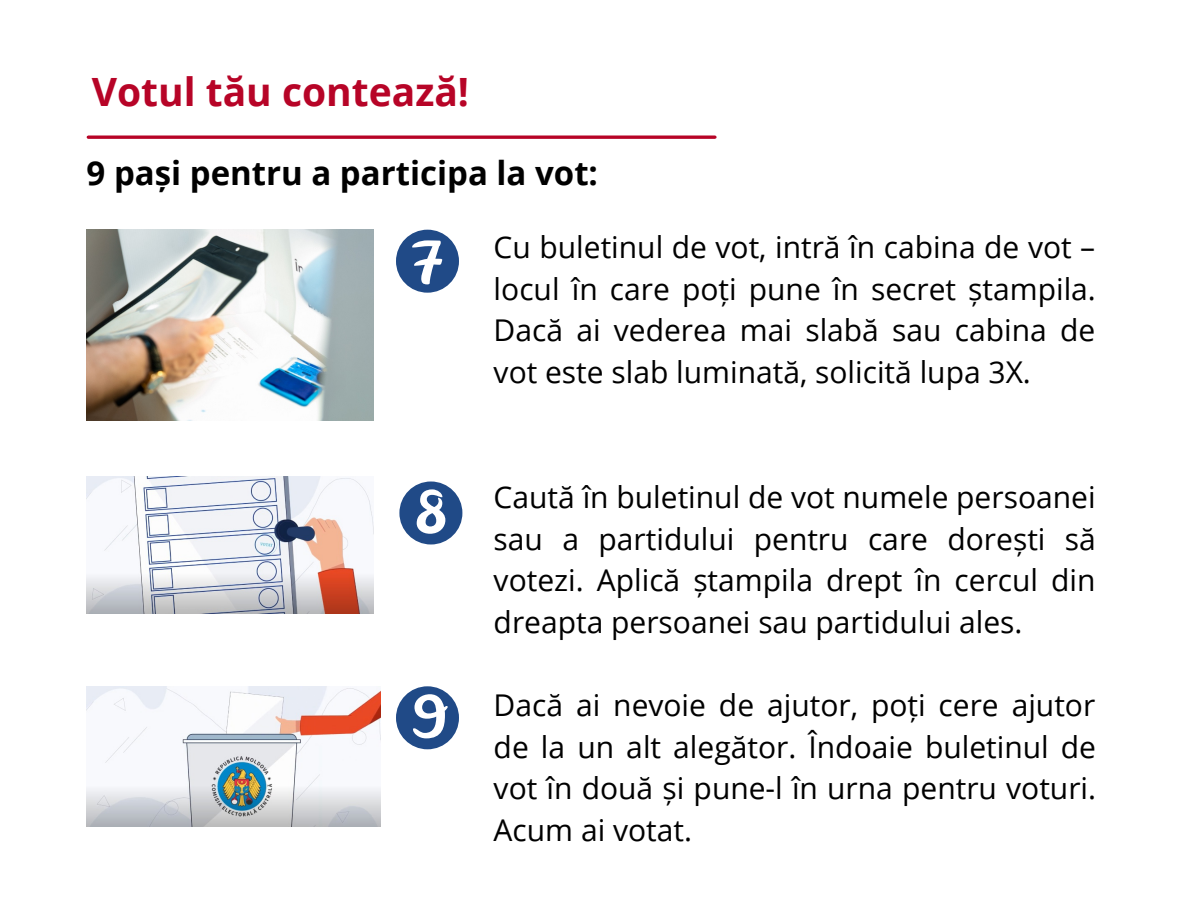
<style>
.page{position:relative;width:1188px;height:918px;background:#fff}
.page>*{position:absolute;margin:0;border:0;box-sizing:border-box;transform-origin:0 0}
.t1{font:700 39px "Open Sans";color:#b70427}
.t2{font:700 33px "Open Sans";color:#000}
.t3{font:30px/41.7px "Open Sans";color:#000;text-align:justify}
</style>
<div class="page">
<svg style="left:88px;top:135px;width:627px;height:4px;background:#c22a48"></svg>
<img style="left:87px;top:476px;width:286px;height:137px">
<img style="left:87px;top:686px;width:293px;height:141px">
<svg style="left:396px;top:230px;width:63px;height:63px"></svg>
<svg style="left:399px;top:482px;width:63px;height:63px"></svg>
<svg style="left:396px;top:686px;width:63px;height:63px"></svg>
<img style="left:87px;top:230px;width:286px;height:191px">
<p class="t1" style="left:92px;top:64px;width:379px">Votul tău contează!</p>
<p class="t2" style="left:87px;top:150px;width:513px">9 pași pentru a participa la vot:</p>
<p class="t3" style="left:494px;top:226px;width:604px">Cu buletinul de vot, intră în cabina de vot – locul în care poți pune în secret ștampila.<br>Dacă ai vederea mai slabă sau cabina de vot este slab luminată, solicită lupa 3X.</p>
<p class="t3" style="left:494px;top:475px;width:604px">Caută în buletinul de vot numele persoanei sau a partidului pentru care dorești să votezi. Aplică ștampila drept în cercul din dreapta persoanei sau partidului ales.</p>
<p class="t3" style="left:494px;top:684px;width:604px">Dacă ai nevoie de ajutor, poți cere ajutor de la un alt alegător. Îndoaie buletinul de vot în două și pune-l în urna pentru voturi.<br>Acum ai votat.</p>
</div>
